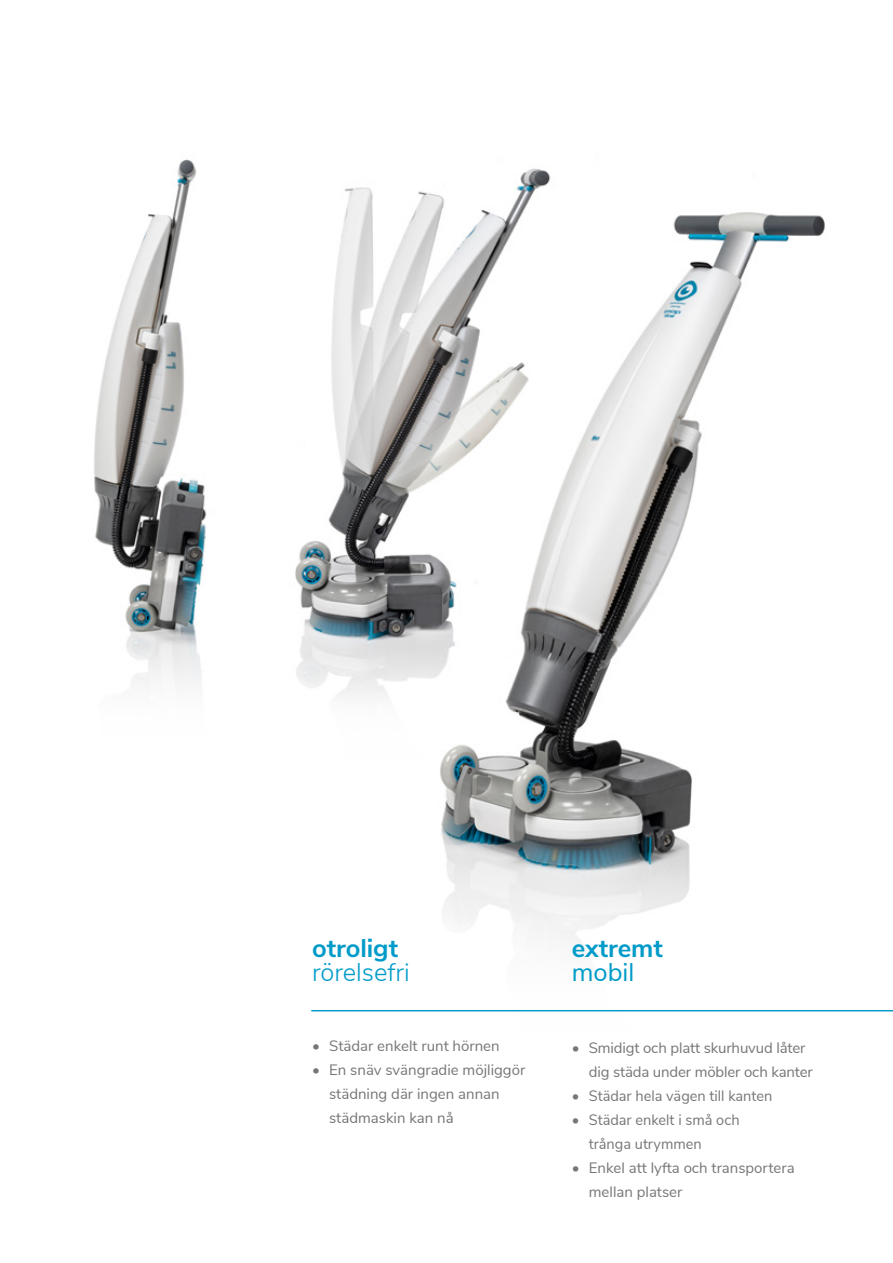
<style>
.page{position:relative;width:893px;height:1263px;background:#fff}
.page>*{position:absolute;margin:0;border:0;box-sizing:border-box;transform-origin:0 0}
.t1{font:700 25.5px "Nunito Sans";color:#009bc9}
.t2{font:300 25.5px "Nunito Sans";color:#009bc9}
.t3{font:25.5px "Nunito Sans";color:#009bc9}
.t4{font:15px/24px "Nunito Sans";color:#767675}
</style>
<div class="page">
<img style="left:321px;top:187px;width:49px;height:511px">
<img style="left:94px;top:159px;width:227px;height:529px">
<img style="left:370px;top:168px;width:509px;height:844px">
<img style="left:864px;top:210px;width:15px;height:242px">
<hr style="left:311px;top:1010px;width:582px;height:1px;background:#009bc9">
<h1 class="t1" style="left:312px;top:929px;width:87px">otroligt</h1>
<h1 class="t2" style="left:312px;top:954px;width:99px">rörelsefri</h1>
<p class="t4" style="left:312px;top:1032px;width:189px">• Städar enkelt runt hörnen</p>
<p class="t4" style="left:329px;top:1056px;width:198px;text-indent:-17px">• En snäv svängradie möjliggör städning där ingen annan städmaskin kan nå</p>
<h1 class="t1" style="left:572px;top:929px;width:93px">extremt</h1>
<h1 class="t3" style="left:572px;top:953px;width:64px">mobil</h1>
<p class="t4" style="left:589px;top:1035px;width:226px;text-indent:-17px">• Smidigt och platt skurhuvud låter dig städa under möbler och kanter</p>
<p class="t4" style="left:572px;top:1083px;width:202px">• Städar hela vägen till kanten</p>
<p class="t4" style="left:589px;top:1107px;width:152px;text-indent:-17px">• Städar enkelt i små och trånga utrymmen</p>
<p class="t4" style="left:589px;top:1155px;width:207px;text-indent:-17px">• Enkel att lyfta och transportera mellan platser</p>
</div>
